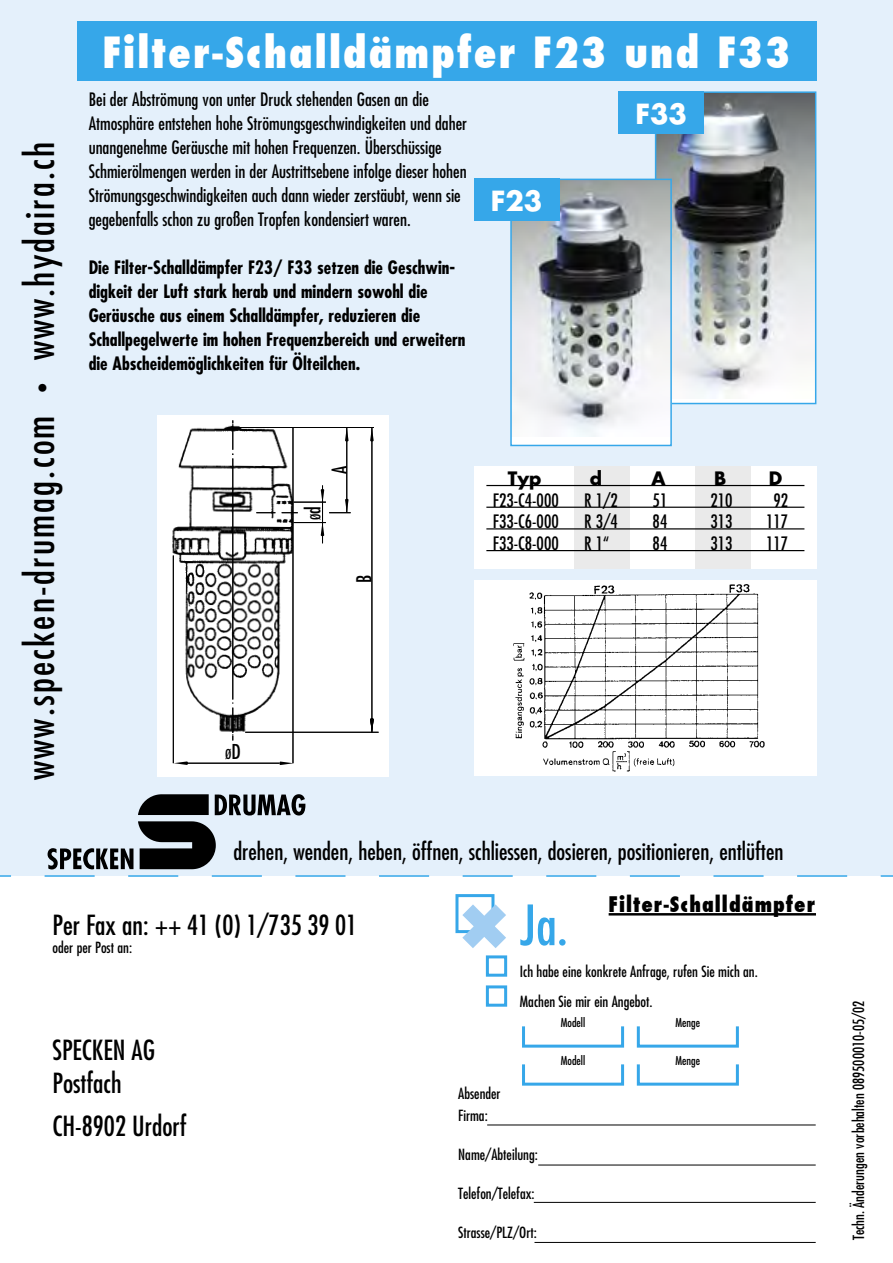
<style>
.page{position:relative;width:893px;height:1263px;background:#fff}
.page>*{position:absolute;margin:0;border:0;box-sizing:border-box;transform-origin:0 0}
.t1{font:condensed 54px "Futura";color:#36a7e9}
.t2{font:800 condensed 42px "Futura";letter-spacing:.05em;color:#fff}
.t3{font:condensed 39px "Futura";letter-spacing:.055em;color:#000}
.t4{font:condensed 27px "Futura";color:#000}
.t5{font:700 27px "Futura";color:#fff}
._2_Spalten{font:condensed 23.25px "Futura";color:#000}
.t6{font:800 condensed 21px "Futura";letter-spacing:.05em;color:#000}
.t7{font:condensed 20.1px "Futura";color:#000}
.t8{font:condensed 18px/24px "Futura";color:#000}
.t9{font:700 condensed 18px/24px "Futura";color:#000}
.t10{font:700 18px "Futura";color:#000}
.t11{font:condensed 15px "Futura";color:#000}
.t12{font:condensed 13.35px "Futura";color:#000}
.t13{font:condensed 12px "Futura";color:#000}
.s1{font-size:21px}
.s2{font-size:20.1px}
.s3{font-size:19.95px}
</style>
<div class="page">
<div style="left:0;top:0;width:893px;height:876px;background:#e4f0fb"></div>
<div style="left:77px;top:21px;width:739px;height:60px;background:#36a7e9"></div>
<hr style="left:534px;top:1242px;width:282px;height:1px;background:#000">
<hr style="left:534px;top:1202px;width:282px;height:1px;background:#000">
<hr style="left:538px;top:1165px;width:278px;height:1px;background:#000">
<hr style="left:487px;top:1125px;width:329px;height:1px;background:#000">
<div style="left:455px;top:894px;width:39px;height:39px;border:3px solid #36a7e9"></div>
<div style="left:486px;top:955px;width:21px;height:22px;border:3px solid #36a7e9"></div>
<div style="left:486px;top:985px;width:21px;height:22px;border:3px solid #36a7e9"></div>
<svg style="left:0;top:875px;width:893px;height:2px"></svg>
<svg style="left:215px;top:794px;width:90px;height:21px"></svg>
<svg style="left:138px;top:794px;width:71px;height:21px"></svg>
<svg style="left:48px;top:821px;width:168px;height:48px"></svg>
<div style="left:522px;top:1022px;width:102px;height:25px;border:3px solid #36a7e9"></div>
<div style="left:637px;top:1022px;width:102px;height:25px;border:3px solid #36a7e9"></div>
<div style="left:522px;top:1060px;width:102px;height:26px;border:3px solid #36a7e9"></div>
<div style="left:637px;top:1060px;width:102px;height:26px;border:3px solid #36a7e9"></div>
<img style="left:157px;top:415px;width:231px;height:361px">
<svg style="left:174px;top:761px;width:14px;height:4px"></svg>
<svg style="left:279px;top:761px;width:15px;height:4px"></svg>
<svg style="left:370px;top:428px;width:4px;height:14px"></svg>
<svg style="left:345px;top:428px;width:4px;height:14px"></svg>
<svg style="left:321px;top:523px;width:3px;height:13px"></svg>
<svg style="left:370px;top:718px;width:4px;height:14px"></svg>
<hr style="left:187px;top:763px;width:92px;height:1px;background:#000">
<hr style="left:245px;top:732px;width:134px;height:1px;background:#000">
<hr style="left:294px;top:502px;width:32px;height:1px;background:#000">
<svg style="left:321px;top:489px;width:30px;height:24px"></svg>
<svg style="left:282px;top:512px;width:16px;height:1px"></svg>
<svg style="left:256px;top:512px;width:19px;height:1px"></svg>
<hr style="left:294px;top:522px;width:32px;height:1px;background:#000">
<hr style="left:233px;top:427px;width:141px;height:1px;background:#000">
<hr style="left:322px;top:485px;width:1px;height:58px;background:#000">
<hr style="left:347px;top:427px;width:1px;height:85px;background:#000">
<hr style="left:372px;top:427px;width:1px;height:305px;background:#000">
<svg style="left:233px;top:703px;width:1px;height:37px"></svg>
<hr style="left:233px;top:458px;width:1px;height:241px;background:#000">
<svg style="left:233px;top:420px;width:1px;height:35px"></svg>
<hr style="left:173px;top:555px;width:1px;height:208px;background:#000">
<hr style="left:293px;top:427px;width:1px;height:336px;background:#000">
<div style="left:474px;top:580px;width:342px;height:196px;background:#fff"></div>
<img style="left:513px;top:584px;width:252px;height:188px">
<img style="left:658px;top:94px;width:155px;height:304px">
<div style="left:655px;top:91px;width:161px;height:313px;border:2px solid #36a7e9"></div>
<div style="left:511px;top:179px;width:160px;height:266px;background:#fff"></div>
<img style="left:513px;top:182px;width:156px;height:254px">
<div style="left:510px;top:179px;width:162px;height:267px;border:2px solid #36a7e9"></div>
<div style="left:474px;top:179px;width:85px;height:42px;background:#36a7e9"></div>
<div style="left:619px;top:91px;width:85px;height:43px;background:#36a7e9"></div>
<div style="left:474px;top:466px;width:342px;height:103px;background:#fff"></div>
<div style="left:574px;top:466px;width:56px;height:103px;background:#eaeaea"></div>
<div style="left:696px;top:466px;width:55px;height:103px;background:#eaeaea"></div>
<hr style="left:486px;top:485px;width:318px;height:1px;background:#000">
<hr style="left:486px;top:507px;width:318px;height:1px;background:#000">
<hr style="left:486px;top:528px;width:318px;height:1px;background:#000">
<hr style="left:486px;top:550px;width:318px;height:1px;background:#000">
<hr style="left:609px;top:913px;width:207px;height:2px;background:#000">
<svg style="left:462px;top:904px;width:33px;height:30px"></svg>
<p class="t3" style="left:15px;top:780px;width:640px;rotate:-90deg">www.specken-drumag.com <span class="s1">•</span> www.hydaira.ch</p>
<p class="t2" style="left:102px;top:24px;width:690px">Filter-Schalldämpfer F23 und F33</p>
<p class="t8" style="left:89px;top:87px;width:380px">Bei der Abströmung von unter Druck stehenden Gasen an die Atmosphäre entstehen hohe Strömungsgeschwindigkeiten und daher unangenehme Geräusche mit hohen Frequenzen. Überschüssige Schmierölmengen werden in der Austrittsebene infolge dieser hohen Strömungsgeschwindigkeiten auch dann wieder zerstäubt, wenn sie gegebenfalls schon zu großen Tropfen kondensiert waren.</p>
<p class="t9" style="left:89px;top:255px;width:378px">Die Filter-Schalldämpfer F23/ F33 setzen die Geschwin&shy;digkeit der Luft stark herab und mindern sowohl die Geräusche aus einem Schalldämpfer, reduzieren die Schallpegelwerte im hohen Frequenzbereich und erweitern die Abscheidemöglichkeiten für Ölteilchen.</p>
<p class="t5" style="left:635px;top:95px;width:53px">F33</p>
<p class="t5" style="left:491px;top:182px;width:53px">F23</p>
<p class="t7" style="left:327px;top:474px;width:10px;rotate:-90deg">A</p>
<p class="t12" style="left:307px;top:520px;width:15px;rotate:-90deg">Ø<span class="s2">d</span></p>
<p class="t7" style="left:351px;top:583px;width:10px;rotate:-90deg">B</p>
<p class="t12" style="left:225px;top:746px;width:17px">Ø<span class="s3">D</span></p>
<p class="t10" style="left:508px;top:466px;width:35px">Typ</p>
<p class="t10" style="left:590px;top:466px;width:14px">d</p>
<p class="t10" style="left:652px;top:466px;width:16px">A</p>
<p class="t10" style="left:714px;top:466px;width:14px">B</p>
<p class="t10" style="left:769px;top:466px;width:15px">D</p>
<p class="t8" style="left:493px;top:488px;width:67px">F23-C4-000</p>
<p class="t8" style="left:584px;top:488px;width:35px">R 1/2</p>
<p class="t8" style="left:653px;top:488px;width:16px">51</p>
<p class="t8" style="left:710px;top:488px;width:24px">210</p>
<p class="t8" style="left:773px;top:488px;width:16px">92</p>
<p class="t8" style="left:493px;top:509px;width:67px">F33-C6-000</p>
<p class="t8" style="left:584px;top:509px;width:35px">R 3/4</p>
<p class="t8" style="left:653px;top:509px;width:16px">84</p>
<p class="t8" style="left:710px;top:509px;width:24px">313</p>
<p class="t8" style="left:766px;top:509px;width:24px">117</p>
<p class="t8" style="left:493px;top:531px;width:67px">F33-C8-000</p>
<p class="t8" style="left:584px;top:531px;width:27px">R 1“</p>
<p class="t8" style="left:653px;top:531px;width:16px">84</p>
<p class="t8" style="left:710px;top:531px;width:24px">313</p>
<p class="t8" style="left:766px;top:531px;width:24px">117</p>
<p class="_2_Spalten" style="left:233px;top:837px;width:552px">drehen, wenden, heben, öffnen, schliessen, dosieren, positionieren, entlüften</p>
<p class="t4" style="left:53px;top:907px;width:306px">Per Fax an: ++ 41 (0) 1/735 39 01</p>
<p class="t11" style="left:53px;top:937px;width:81px">oder per Post an:</p>
<p class="t4" style="left:53px;top:1033px;width:104px">SPECKEN AG</p>
<p class="t4" style="left:53px;top:1066px;width:70px">Postfach</p>
<p class="t4" style="left:53px;top:1109px;width:135px">CH-8902 Urdorf</p>
<p class="t6" style="left:609px;top:890px;width:208px">Filter-Schalldämpfer</p>
<p class="t1" style="left:520px;top:891px;width:49px">Ja.</p>
<p class="t11" style="left:520px;top:962px;width:239px">Ich habe eine konkrete Anfrage, rufen Sie mich an.</p>
<p class="t11" style="left:520px;top:992px;width:134px">Machen Sie mir ein Angebot.</p>
<p class="t11" style="left:458px;top:1084px;width:44px">Absender</p>
<p class="t11" style="left:458px;top:1106px;width:31px">Firma:</p>
<p class="t11" style="left:458px;top:1145px;width:81px">Name/Abteilung:</p>
<p class="t11" style="left:458px;top:1184px;width:78px">Telefon/Telefax:</p>
<p class="t11" style="left:458px;top:1223px;width:80px">Strasse/PLZ/Ort:</p>
<p class="t13" style="left:561px;top:1015px;width:26px">Modell</p>
<p class="t13" style="left:675px;top:1015px;width:26px">Menge</p>
<p class="t13" style="left:561px;top:1053px;width:26px">Modell</p>
<p class="t13" style="left:675px;top:1053px;width:26px">Menge</p>
<p class="t11" style="left:849px;top:1240px;width:241px;rotate:-90deg">Techn. Änderungen vorbehalten 089500010-05/02</p>
</div>
